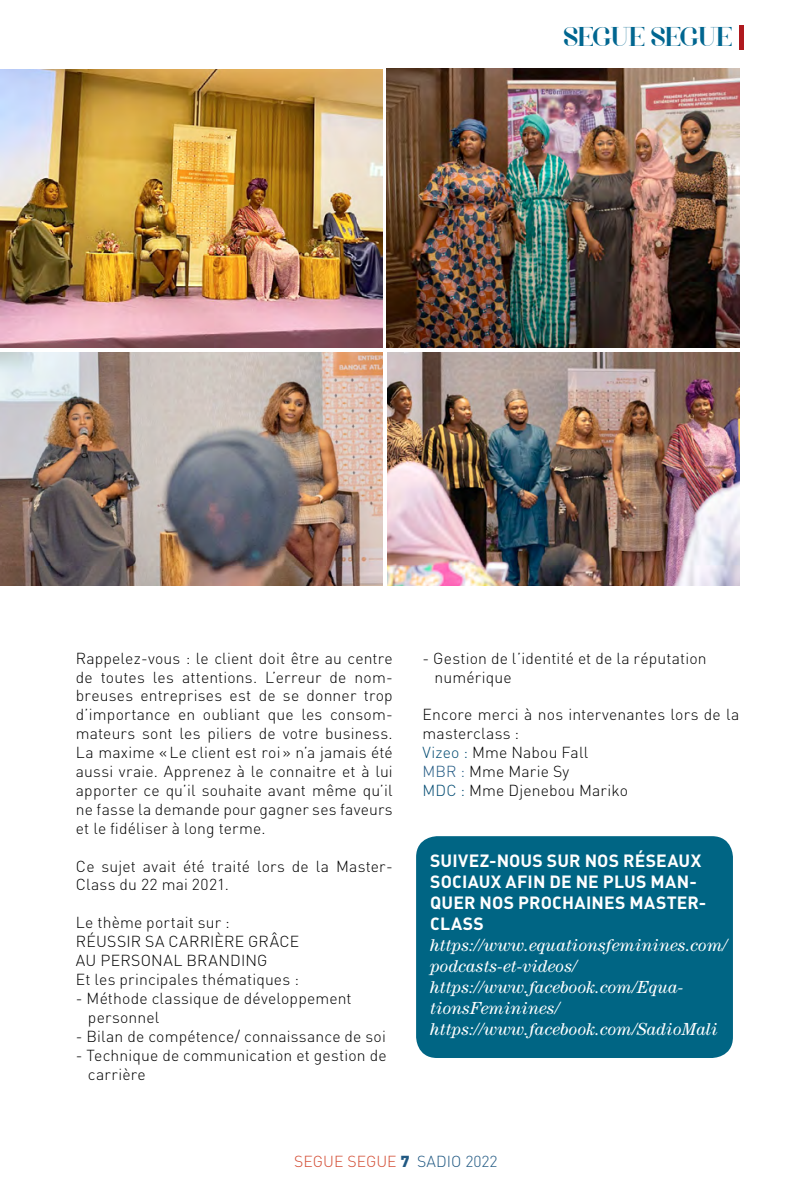
<style>
.page{position:relative;width:794px;height:1191px;background:#fff}
.page>*{position:absolute;margin:0;border:0;box-sizing:border-box;transform-origin:0 0}
.t1{font:28px "Voor";letter-spacing:-.03em;color:#016690}
.t2{font:italic 17.5px/21px "Century";color:#fff}
.t3{font:17.5px/21px "DIN Bold Alternate";letter-spacing:.015em;color:#fff}
.t4{font:300 15.75px/18.9px "DIN";letter-spacing:.01em;color:#000}
.t5{font:300 15.75px "DIN";color:#d34c33}
.s1{color:#004a71}
.s2{color:#215983}
.s3{font-weight:900;color:#215983}
</style>
<div class="page">
<div style="left:739px;top:25px;width:5px;height:24px;background:#af191e"></div>
<div style="left:416px;top:836px;width:317px;height:222px;background:#006584;border-radius:21px"></div>
<img style="left:0;top:69px;width:383px;height:278px">
<img style="left:387px;top:352px;width:352px;height:233px">
<img style="left:386px;top:69px;width:353px;height:278px">
<img style="left:0;top:352px;width:383px;height:233px">
<h1 class="t1" style="left:563px;top:20px;width:171px">SEGUE SEGUE</h1>
<p class="t4" style="left:76px;top:648px;width:318px;text-align:justify">Rappelez-vous : le client doit être au centre de toutes les attentions. L’erreur de nom&shy;breuses entreprises est de se donner trop d’importance en oubliant que les consom&shy;mateurs sont les piliers de votre business.<br>La maxime «Le client est roi» n’a jamais été aussi vraie. Apprenez à le connaitre et à lui apporter ce qu’il souhaite avant même qu’il ne fasse la demande pour gagner ses faveurs et le fidéliser à long terme.</p>
<p class="t4" style="left:76px;top:856px;width:318px">Ce sujet avait été traité lors de la Master-<br>Class du 22 mai 2021.</p>
<p class="t4" style="left:76px;top:913px;width:155px">Le thème portait sur :<br>RÉUSSIR</p>
<p class="t4" style="left:145px;top:932px;width:44px">SA CARRI</p>
<p class="t4" style="left:214px;top:932px;width:84px">ÈRE GRÂCE</p>
<p class="t4" style="left:76px;top:950px;width:46px">AU PERSO</p>
<p class="t4" style="left:151px;top:950px;width:47px">NAL BRA</p>
<p class="t4" style="left:76px;top:950px;width:224px;text-indent:143px">NDING<br>Et les principales thématiques :</p>
<p class="t4" style="left:88px;top:988px;width:265px;text-indent:-12px">- Méthode classique de développement personnel</p>
<p class="t4" style="left:76px;top:1026px;width:311px">- Bilan de compétence/ connaissance de soi</p>
<p class="t4" style="left:88px;top:1045px;width:300px;text-indent:-12px">- Technique de communication et gestion de carrière</p>
<p class="t4" style="left:434px;top:648px;width:274px;text-indent:-12px">- Gestion de l’identité et de la réputation numérique</p>
<p class="t4" style="left:422px;top:705px;width:318px">Encore merci à nos intervenantes lors de la masterclass :<br><span class="s1">Vizeo :</span> Mme Nabou Fall<br><span class="s2">MBR :</span> Mme Marie Sy<br><span class="s1">MDC :</span> Mme Djenebou Mariko</p>
<p class="t3" style="left:430px;top:849px;width:277px">SUIVEZ-NOUS SUR NOS RÉSEAUX<br>SOCIAUX AFIN DE NE PLUS MAN-<br>QUER NOS PROCHAI NES MASTER-<br>CLASS</p>
<p class="t2" style="left:430px;top:934px;width:299px">https://www.equationsfeminines.com/ podcasts-et-videos/ https://www.facebook.com/Equa&shy;tionsFeminines/ https://www.facebook.com/SadioMali</p>
<p class="t5" style="left:294px;top:1151px;width:205px">segue segue <span class="s3">7</span> <span class="s2">sadio 2022</span></p>
</div>
